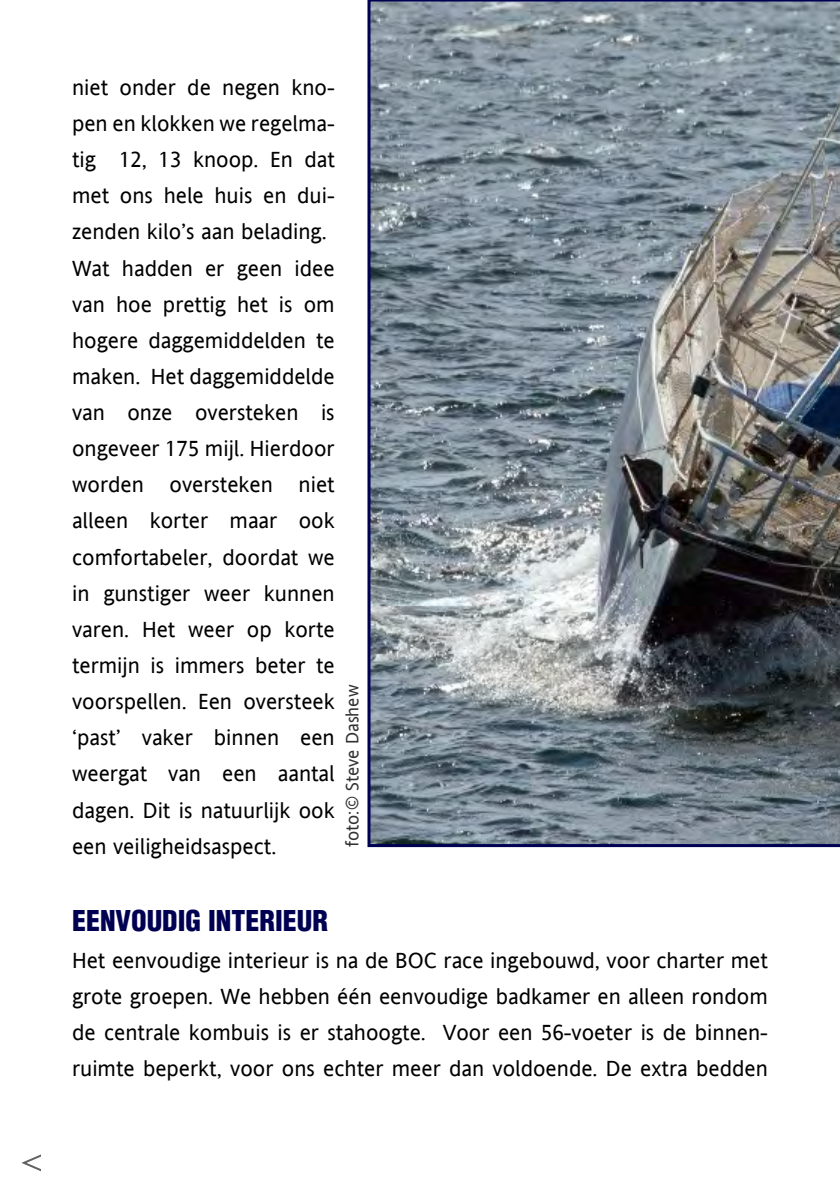
<style>
.page{position:relative;width:840px;height:1191px;background:#fff}
.page>*{position:absolute;margin:0;border:0;box-sizing:border-box;transform-origin:0 0}
.t1{font:900 condensed 28px "Helvetica LT Std";color:#000053}
.t2{font:22px/36.2px "Andale Sans";color:#000}
.t3{font:18px "Andale Sans";color:#323232}
</style>
<div class="page">
<svg style="left:21px;top:1155px;width:19px;height:16px"></svg>
<svg style="left:367px;top:0;width:472px;height:847px"></svg>
<p class="t2" style="left:72px;top:71px;width:264px">niet onder de negen kno&shy;pen en klokken we regelma&shy;tig 12, 13 knoop. En dat met ons hele huis en dui&shy;zenden kilo’s aan belading.<br>Wat hadden er geen idee van hoe prettig het is om hogere daggemiddelden te maken. Het daggemiddelde van onze oversteken is ongeveer 175 mijl. Hierdoor worden oversteken niet alleen korter maar ook comfortabeler, doordat we in gunstiger weer kunnen varen. Het weer op korte termijn is immers beter te voorspellen. Een oversteek ‘past’ vaker binnen een weergat van een aantal dagen. Dit is natuurlijk ook een veiligheidsaspect.</p>
<p class="t3" style="left:345px;top:847px;width:164px;rotate:-90deg">foto:© Steve Dashew</p>
<p class="t1" style="left:72px;top:911px;width:257px">EENVOUDIG INTERIEUR</p>
<p class="t2" style="left:72px;top:944px;width:697px;text-align:justify">Het eenvoudige interieur is na de BOC race ingebouwd, voor charter met grote groepen. We hebben één eenvoudige badkamer en alleen rondom de centrale kombuis is er stahoogte. Voor een 56-voeter is de binnen&shy;ruimte beperkt, voor ons echter meer dan voldoende. De extra bedden</p>
</div>
